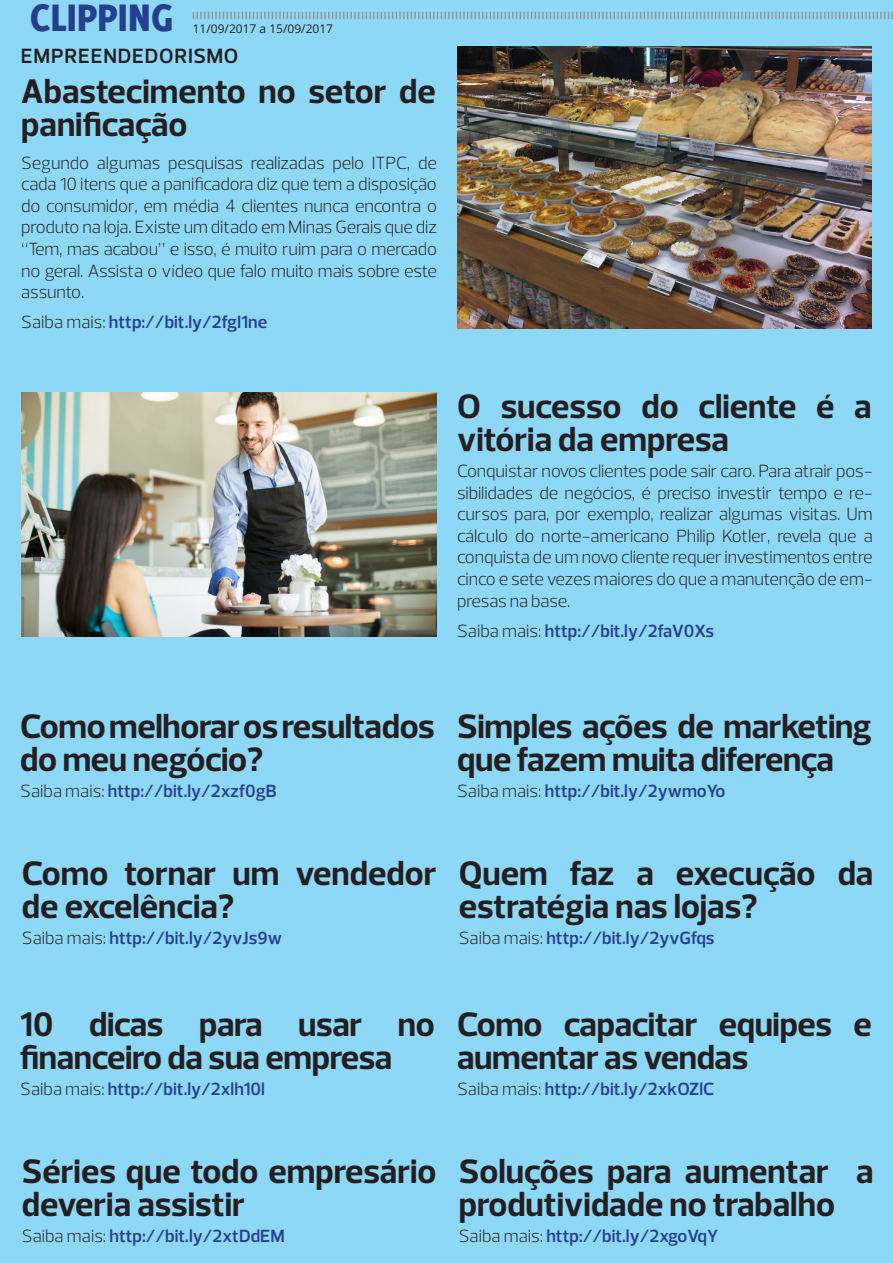
<style>
.page{position:relative;width:893px;height:1263px;background:#8dd7f7}
.page>*{position:absolute;margin:0;border:0;box-sizing:border-box;transform-origin:0 0}
.t1{font:800 42px "Delicious";color:#253f8e}
.t2{font:700 34.5px/33px "Prelo";letter-spacing:-.01em;color:#231f20}
.t3{font:600 21px "Prelo";letter-spacing:.04em;color:#231f20}
.t4{font:300 18px/21.6px "Prelo";letter-spacing:-.01em;color:#231f20;text-align:justify}
.t5{font:600 18px "Prelo";color:#253f8e}
.t6{font:12px "Open Sans";color:#231f20}
.s1{font-weight:300;color:#231f20}
</style>
<div class="page">
<svg style="left:193px;top:12px;width:700px;height:7px"></svg>
<img style="left:457px;top:47px;width:415px;height:281px">
<img style="left:21px;top:392px;width:416px;height:245px">
<h1 class="t1" style="left:30px;top:-7px;width:145px">CLIPPING</h1>
<p class="t6" style="left:193px;top:20px;width:142px">11/09/2017 a 15/09/2017</p>
<p class="t3" style="left:21px;top:43px;width:219px">EMPREENDEDORISMO</p>
<p class="t2" style="left:21px;top:75px;width:416px">Abastecimento no setor de panificação</p>
<p class="t4" style="left:21px;top:152px;width:417px">Segundo algumas pesquisas realizadas pelo ITPC, de cada 10 itens que a panificadora diz que tem a disposição do consumidor, em média 4 clientes nunca encontra o produto na loja. Existe um ditado em Minas Gerais que diz “Tem, mas acabou” e isso, é muito ruim para o mercado no geral. Assista o vídeo que falo muito mais sobre este assunto.</p>
<p class="t5" style="left:21px;top:311px;width:247px"><span class="s1">Saiba mais:</span> http://bit.ly/2fgI1ne</p>
<p class="t2" style="left:457px;top:390px;width:416px">O sucesso do cliente é a vitória da empresa</p>
<p class="t4" style="left:457px;top:460px;width:417px">Conquistar novos clientes pode sair caro. Para atrair pos&shy;sibilidades de negócios, é preciso investir tempo e re&shy;cursos para, por exemplo, realizar algumas visitas. Um cálculo do norte-americano Philip Kotler, revela que a conquista de um novo cliente requer investimentos entre cinco e sete vezes maiores do que a manutenção de em&shy;presas na base.</p>
<p class="t5" style="left:457px;top:620px;width:259px"><span class="s1">Saiba mais:</span> http://bit.ly/2faV0Xs</p>
<p class="t2" style="left:20px;top:710px;width:416px">Como melhorar os resultados do meu negócio?</p>
<p class="t5" style="left:20px;top:780px;width:258px"><span class="s1">Saiba mais:</span> http://bit.ly/2xzf0gB</p>
<p class="t2" style="left:457px;top:710px;width:416px">Simples ações de marketing que fazem muita diferença</p>
<p class="t5" style="left:457px;top:780px;width:270px"><span class="s1">Saiba mais:</span> http://bit.ly/2ywmoYo</p>
<p class="t2" style="left:22px;top:857px;width:416px">Como tornar um vendedor de excelência?</p>
<p class="t5" style="left:22px;top:927px;width:262px"><span class="s1">Saiba mais:</span> http://bit.ly/2yvJs9w</p>
<p class="t2" style="left:459px;top:857px;width:416px">Quem faz a execução da estratégia nas lojas?</p>
<p class="t5" style="left:459px;top:927px;width:257px"><span class="s1">Saiba mais:</span> http://bit.ly/2yvGfqs</p>
<p class="t2" style="left:20px;top:1008px;width:416px">10 dicas para usar no financeiro da sua empresa</p>
<p class="t5" style="left:20px;top:1078px;width:246px"><span class="s1">Saiba mais:</span> http://bit.ly/2xlh10l</p>
<p class="t2" style="left:457px;top:1008px;width:416px">Como capacitar equipes e aumentar as vendas</p>
<p class="t5" style="left:457px;top:1078px;width:259px"><span class="s1">Saiba mais:</span> http://bit.ly/2xkOZlC</p>
<p class="t2" style="left:22px;top:1155px;width:416px">Séries que todo empresário deveria assistir</p>
<p class="t5" style="left:22px;top:1224px;width:264px"><span class="s1">Saiba mais:</span> http://bit.ly/2xtDdEM</p>
<p class="t2" style="left:459px;top:1155px;width:416px">Soluções para aumentar a produtividade no trabalho</p>
<p class="t5" style="left:459px;top:1224px;width:261px"><span class="s1">Saiba mais:</span> http://bit.ly/2xgoVqY</p>
</div>
